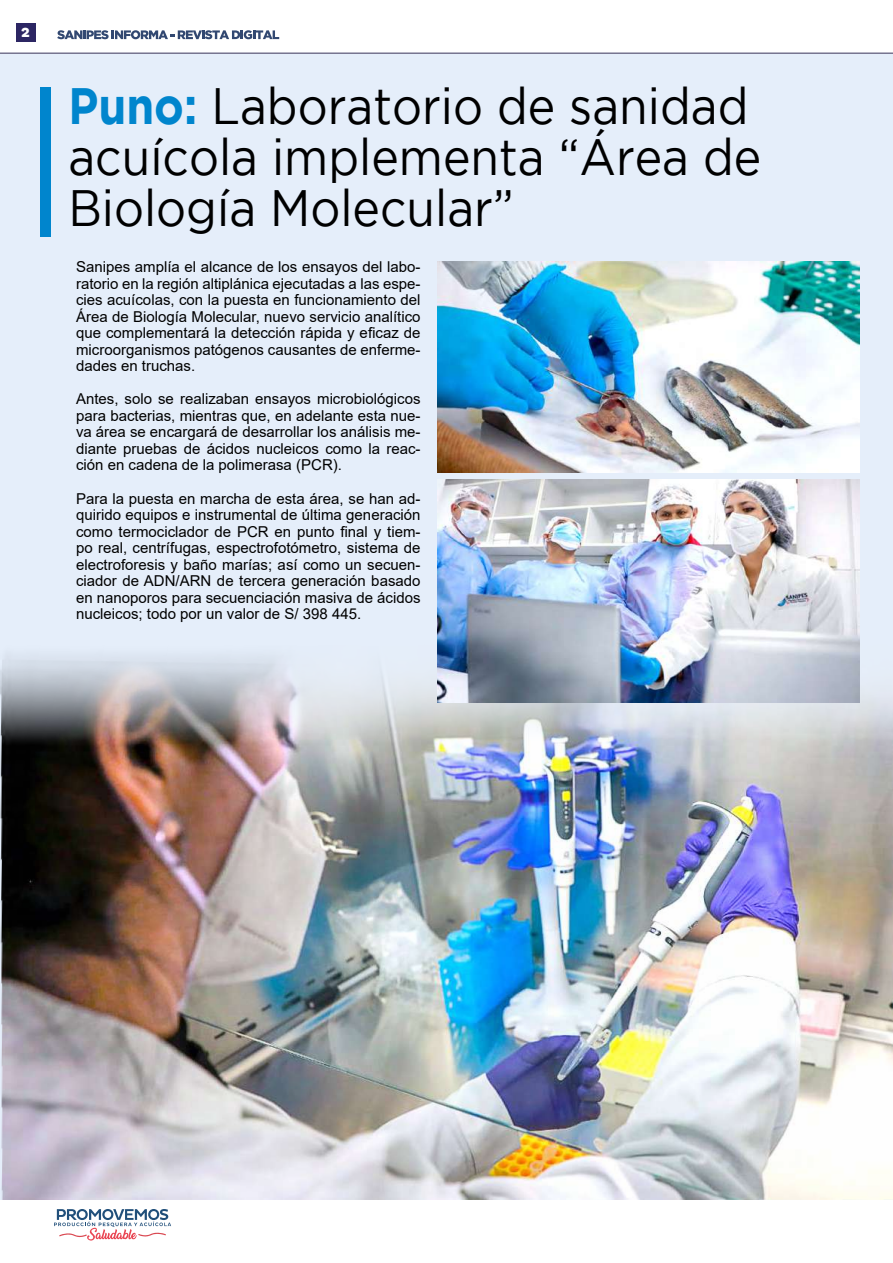
<style>
.page{position:relative;width:893px;height:1263px;background:#fff}
.page>*{position:absolute;margin:0;border:0;box-sizing:border-box;transform-origin:0 0}
.t1{font:51px/51px "Gotham";color:#000;scale:.91 1}
.t2{font:15px/16.5px "Arial";color:#000;text-align:justify}
.t3{font:800 13.5px "Pluto Sans";color:#fff}
.s1{font-weight:700;color:#0085cd}
</style>
<div class="page">
<div style="left:16px;top:23px;width:19px;height:18px;background:#2c2663"></div>
<svg style="left:54px;top:1209px;width:117px;height:31px"></svg>
<svg style="left:57px;top:30px;width:222px;height:9px"></svg>
<hr style="left:0;top:53px;width:893px;height:1px;background:#312e58">
<div style="left:0;top:54px;width:893px;height:1145px;background:#e5eefa"></div>
<img style="left:0;top:655px;width:893px;height:544px">
<div style="left:40px;top:87px;width:11px;height:150px;background:#0085cd"></div>
<img style="left:437px;top:262px;width:423px;height:210px">
<img style="left:437px;top:479px;width:423px;height:223px">
<p class="t3" style="left:21px;top:25px;width:10px">2</p>
<h1 class="t1" style="left:68px;top:80px;width:763px"><span class="s1">Puno:</span> Laboratorio de sanidad acuícola implementa “Área de<br>Biología Molecular”</h1>
<p class="t2" style="left:76px;top:259px;width:346px">Sanipes amplía el alcance de los ensayos del labo&shy;ratorio en la región altiplánica ejecutadas a las espe&shy;cies acuícolas, con la puesta en funcionamiento del Área de Biología Molecular, nuevo servicio analítico que complementará la detección rápida y eficaz de microorganismos patógenos causantes de enferme&shy;dades en truchas.</p>
<p class="t2" style="left:76px;top:391px;width:346px">Antes, solo se realizaban ensayos microbiológicos para bacterias, mientras que, en adelante esta nue&shy;va área se encargará de desarrollar los análisis me&shy;diante pruebas de ácidos nucleicos como la reac&shy;ción en cadena de la polimerasa (PCR).</p>
<p class="t2" style="left:76px;top:490px;width:346px">Para la puesta en marcha de esta área, se han ad&shy;quirido equipos e instrumental de última generación como termociclador de PCR en punto final y tiem&shy;po real, centrífugas, espectrofotómetro, sistema de electroforesis y baño marías; así como un secuen&shy;ciador de ADN/ARN de tercera generación basado en nanoporos para secuenciación masiva de ácidos nucleicos; todo por un valor de S/ 398 445.</p>
</div>
